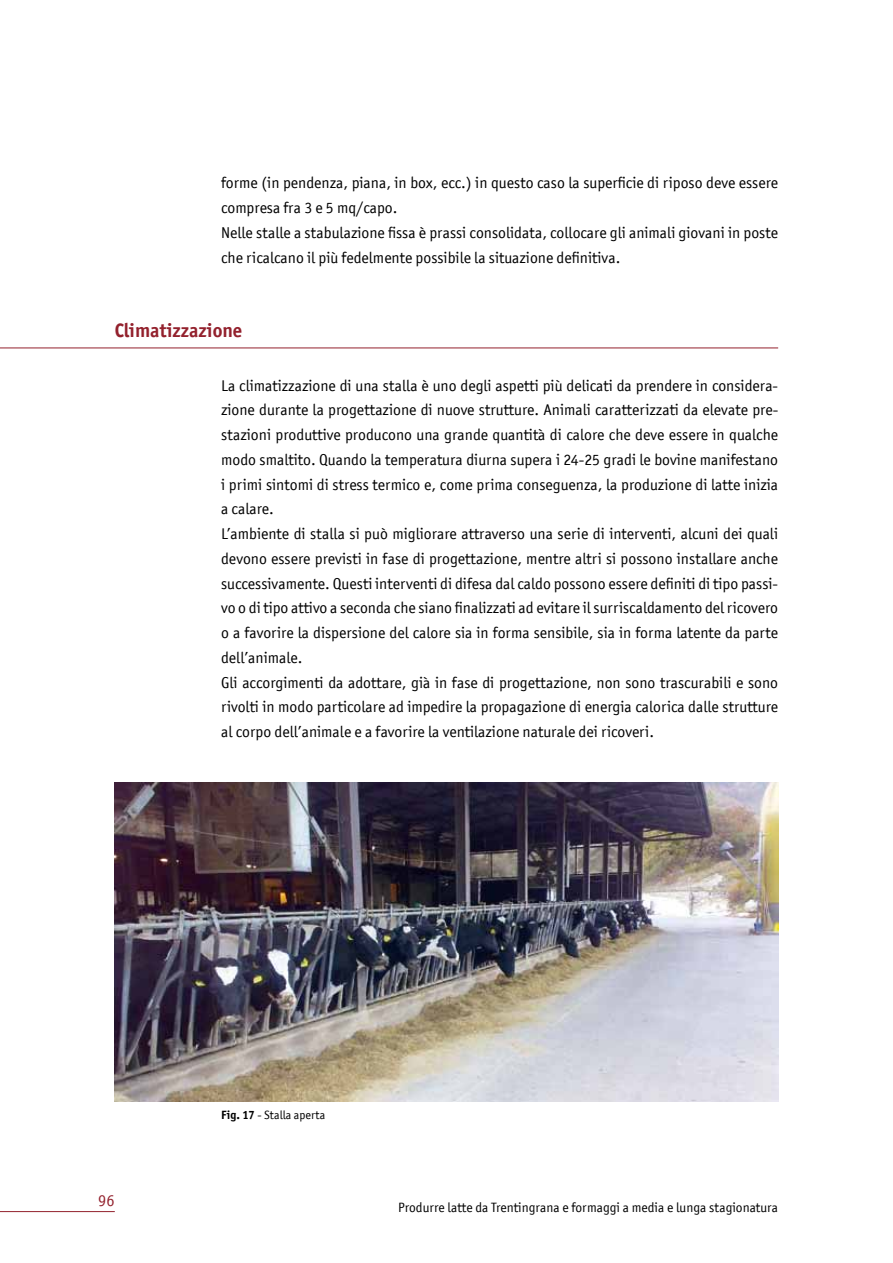
<style>
.page{position:relative;width:893px;height:1263px;background:#fff}
.page>*{position:absolute;margin:0;border:0;box-sizing:border-box;transform-origin:0 0}
.t1{font:700 19.5px "Officina San ITC";color:#93212d}
.t2{font:16.5px "Officina San ITC";color:#93212d}
.t3{font:15.75px/24.8px "Officina San ITC";color:#000}
.t4{font:13.5px "Officina San ITC";color:#000}
.t5{font:12px "Officina San ITC";color:#000}
.s1{font-weight:700}
</style>
<div class="page">
<hr style="left:0;top:1211px;width:115px;height:1px;background:#93212d">
<hr style="left:0;top:348px;width:778px;height:1px;background:#93212d">
<img style="left:115px;top:782px;width:663px;height:319px">
<p class="t3" style="left:221px;top:171px;width:559px">forme (in pendenza, piana, in box, ecc.) in questo caso la superficie di riposo deve essere compresa fra 3 e 5 mq/capo.<br>Nelle stalle a stabulazione fissa è prassi consolidata, collocare gli animali giovani in poste che ricalcano il più fedelmente possibile la situazione definitiva.</p>
<p class="t1" style="left:115px;top:318px;width:129px">Climatizzazione</p>
<p class="t3" style="left:221px;top:373px;width:559px">La climatizzazione di una stalla è uno degli aspetti più delicati da prendere in considera&shy;zione durante la progettazione di nuove strutture. Animali caratterizzati da elevate pre&shy;stazioni produttive producono una grande quantità di calore che deve essere in qualche modo smaltito. Quando la temperatura diurna supera i 24-25 gradi le bovine manifestano i primi sintomi di stress termico e, come prima conseguenza, la produzione di latte inizia a calare.<br>L’ambiente di stalla si può migliorare attraverso una serie di interventi, alcuni dei quali devono essere previsti in fase di progettazione, mentre altri si possono installare anche successivamente. Questi interventi di difesa dal caldo possono essere definiti di tipo passi&shy;vo o di tipo attivo a seconda che siano finalizzati ad evitare il surriscaldamento del ricovero o a favorire la dispersione del calore sia in forma sensibile, sia in forma latente da parte dell’animale.<br>Gli accorgimenti da adottare, già in fase di progettazione, non sono trascurabili e sono rivolti in modo particolare ad impedire la propagazione di energia calorica dalle strutture al corpo dell’animale e a favorire la ventilazione naturale dei ricoveri.</p>
<p class="t2" style="left:98px;top:1190px;width:18px">96</p>
<p class="t5" style="left:221px;top:1108px;width:106px"><span class="s1">Fig. 17</span> - Stalla aperta</p>
<p class="t4" style="left:398px;top:1199px;width:381px">Produrre latte da Trentingrana e formaggi a media e lunga stagionatura</p>
</div>
